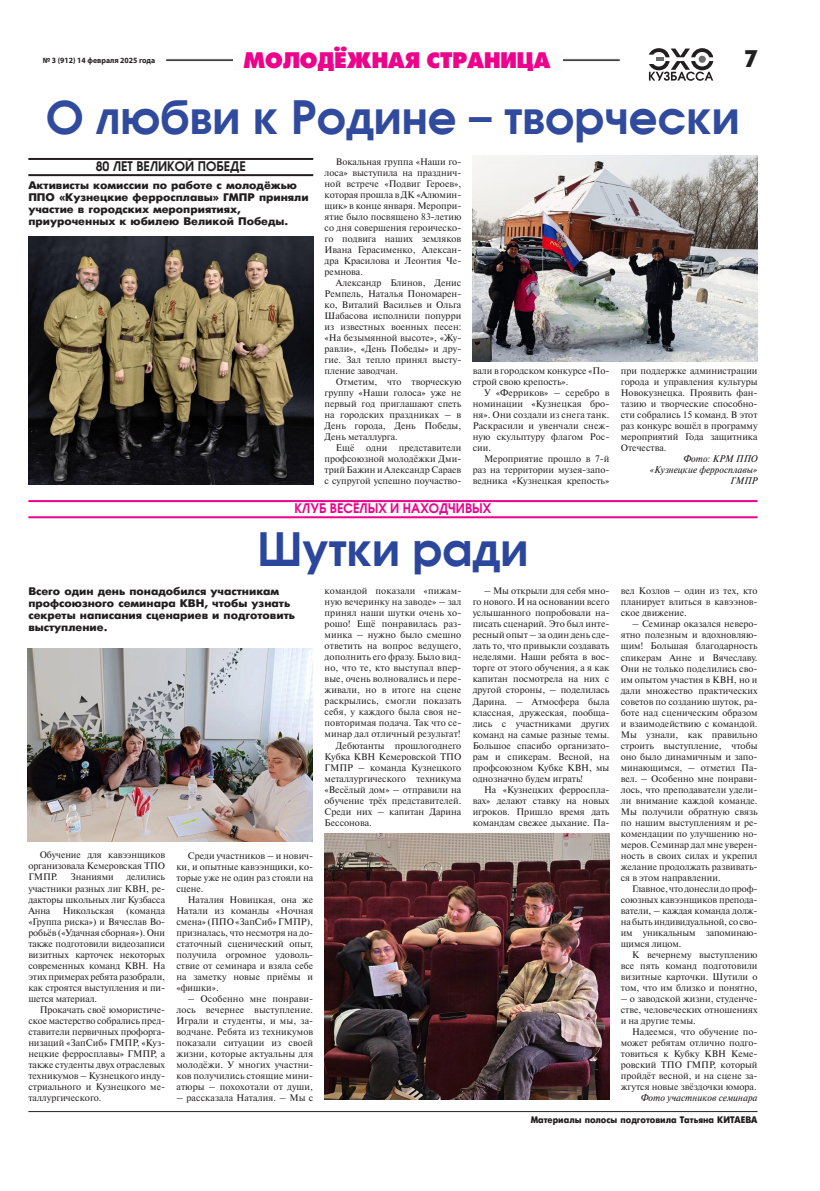
<style>
.page{position:relative;width:820px;height:1191px;background:#fff}
.page>*{position:absolute;margin:0;border:0;box-sizing:border-box;transform-origin:0 0}
.t1{font:700 45px "Avangard TM";color:#304a9e}
.t2{font:700 45px "Avangard TM";color:#2a469d}
.t3{font:24px "Futura Press Press";color:#ed028c}
.t4{font:700 24px "Futuris";color:#231f20;scale:.91 1}
.t5{font:700 13px "Avangard TM";color:#ed028c;scale:.95 1}
.t6{font:700 13px "Avangard TM";color:#231f20;scale:.95 1}
.t7{font:700 11px/12px "Futuris";color:#231f20}
.t8{font:italic 9.7px/11px "Newton C";color:#231f20;text-align:right}
.t9{font:9.5px/11px "Newton C";color:#231f20;text-align:justify}
.t10{font:700 9.5px "Futuris";color:#231f20;scale:.9 1}
.t11{font:700 8px "Myriad Pro";color:#231f20}
</style>
<div class="page">
<svg style="left:166px;top:58px;width:454px;height:4px"></svg>
<svg style="left:648px;top:48px;width:65px;height:33px"></svg>
<div style="left:698px;top:56px;width:7px;height:7px;background:#6c6d70;border-radius:50%"></div>
<svg style="left:234px;top:58px;width:328px;height:4px"></svg>
<hr style="left:28px;top:158px;width:285px;height:2px;background:#231f20">
<hr style="left:28px;top:174px;width:285px;height:2px;background:#231f20">
<img style="left:28px;top:237px;width:285px;height:247px">
<img style="left:472px;top:155px;width:285px;height:206px">
<hr style="left:28px;top:500px;width:729px;height:2px;background:#ed028c">
<hr style="left:28px;top:516px;width:729px;height:2px;background:#ed028c">
<img style="left:28px;top:648px;width:284px;height:193px">
<img style="left:324px;top:833px;width:285px;height:266px">
<hr style="left:28px;top:1111px;width:729px;height:1px;background:#231f20">
<p class="t11" style="left:43px;top:55px;width:114px">№ 3 (912) 14 февраля 2025 года</p>
<h2 class="t3" style="left:244px;top:46px;width:308px">МОЛОДЁЖНАЯ СТРАНИЦА</h2>
<h2 class="t4" style="left:744px;top:46px;width:16px">7</h2>
<h1 class="t1" style="left:46px;top:85px;width:694px">О любви к Родине – творчески</h1>
<h3 class="t6" style="left:96px;top:157px;width:159px">80 ЛЕТ ВЕЛИКОЙ ПОБЕДЕ</h3>
<p class="t7" style="left:28px;top:179px;width:282px">Активисты комиссии по работе с молодёжью ППО «Кузнецкие ферросплавы» ГМПР приняли участие в городских мероприятиях, приуроченных к юбилею Великой Победы.</p>
<p class="t9" style="left:324px;top:156px;width:138px;text-indent:11px">Вокальная группа «Наши го&shy;лоса» выступила на празднич&shy;ной встрече «Подвиг Героев», которая прошла в ДК «Алюмин&shy;щик» в конце января. Меропри&shy;ятие было посвящено 83-летию со дня совершения героическо&shy;го подвига наших земляков Ивана Герасименко, Алексан&shy;дра Красилова и Леонтия Че&shy;ремнова.</p>
<p class="t9" style="left:324px;top:277px;width:138px;text-indent:11px">Александр Блинов, Денис Ремпель, Наталья Пономарен&shy;ко, Виталий Васильев и Ольга Шабасова исполнили попурри из известных военных песен: «На безымянной высоте», «Жу&shy;равли», «День Победы» и дру&shy;гие. Зал тепло принял высту&shy;пление заводчан.</p>
<p class="t9" style="left:324px;top:376px;width:138px;text-indent:11px">Отметим, что творческую группу «Наши голоса» уже не первый год приглашают спеть на городских праздниках – в День города, День Победы, День металлурга.</p>
<p class="t9" style="left:324px;top:442px;width:138px;text-indent:11px">Ещё одни представители профсоюзной молодёжки Дми&shy;трий Бажин и Александр Сараев с супругой успешно поучаство-</p>
<p class="t9" style="left:472px;top:365px;width:138px">вали в городском конкурсе «По&shy;строй свою крепость».</p>
<p class="t9" style="left:472px;top:387px;width:138px;text-indent:11px">У «Ферриков» – серебро в номинации «Кузнецкая бро&shy;ня». Они создали из снега танк.<br>Раскрасили и увенчали снеж&shy;ную скульптуру флагом Рос&shy;сии.</p>
<p class="t9" style="left:472px;top:453px;width:138px;text-indent:11px">Мероприятие прошло в 7-й раз на территории музея-запо&shy;ведника «Кузнецкая крепость»</p>
<p class="t9" style="left:620px;top:365px;width:138px">при поддержке администрации города и управления культуры Новокузнецка. Проявить фан&shy;тазию и творческие способно&shy;сти собрались 15 команд. В этот раз конкурс вошёл в программу мероприятий Года защитника Отечества.</p>
<p class="t8" style="left:649px;top:453px;width:109px">Фото: КРМ ППО «Кузнецкие ферросплавы»<br>ГМПР</p>
<h3 class="t5" style="left:294px;top:499px;width:208px">КЛУБ ВЕСЁЛЫХ И НАХОДЧИВЫХ</h3>
<h1 class="t2" style="left:257px;top:517px;width:272px">Шутки ради</h1>
<p class="t7" style="left:28px;top:585px;width:268px">Всего один день понадобился участникам профсоюзного семинара КВН, чтобы узнать секреты написания сценариев и подготовить выступление.</p>
<p class="t9" style="left:28px;top:849px;width:138px;text-indent:11px">Обучение для кавээнщиков организовала Кемеровская ТПО ГМПР.</p>
<p class="t9" style="left:71px;top:871px;width:45px">Знаниями</p>
<p class="t9" style="left:28px;top:871px;width:138px;text-indent:98px">делились участники разных лиг КВН, ре&shy;дакторы школьных лиг Кузбасса Анна</p>
<p class="t9" style="left:28px;top:904px;width:138px;text-indent:98px">(команда «Группа риска») и Вячеслав Во&shy;робьёв («Удачная сборная»). Они также подготовили видеозаписи визитных карточек некоторых современных команд КВН. На этих примерах ребята разобрали, как строятся выступления и пи&shy;шется материал.</p>
<p class="t9" style="left:28px;top:1003px;width:138px;text-indent:11px">Прокачать своё юмористиче&shy;ское мастерство собрались пред&shy;ставители первичных профорга&shy;низаций «ЗапСиб» ГМПР, «Куз&shy;нецкие ферросплавы» ГМПР, а также студенты двух отраслевых техникумов – Кузнецкого инду&shy;стриального и Кузнецкого ме&shy;таллургического.</p>
<p class="t9" style="left:63px;top:904px;width:53px">Никольская</p>
<p class="t9" style="left:176px;top:849px;width:138px;text-indent:11px">Среди участников – и нович&shy;ки, и опытные кавээнщики, ко&shy;торые уже не один раз стояли на сцене.</p>
<p class="t9" style="left:176px;top:893px;width:138px;text-indent:11px">Наталия Новицкая, она же Натали из команды «Ночная смена» (ППО «ЗапСиб» ГМПР), призналась, что несмотря на до&shy;статочный сценический опыт, получила огромное удоволь&shy;ствие от семинара и взяла себе на заметку новые приёмы и «фишки».</p>
<p class="t9" style="left:176px;top:992px;width:138px;text-indent:11px">– Особенно мне понрави&shy;лось вечернее выступление.<br>Играли и студенты, и мы, за&shy;водчане. Ребята из техникумов показали ситуации из своей жизни, которые актуальны для молодёжи. У многих участни&shy;ков получились стоящие мини&shy;атюры – похохотали от души,</p>
<p class="t9" style="left:176px;top:1091px;width:138px">– рассказала Наталия. – Мы с</p>
<p class="t9" style="left:324px;top:585px;width:138px">командой показали «пижам-</p>
<p class="t9" style="left:324px;top:596px;width:138px">ную вечеринку на заводе» – зал</p>
<p class="t9" style="left:324px;top:607px;width:138px">принял наши шутки очень хо-</p>
<p class="t9" style="left:324px;top:618px;width:138px">рошо! Ещё понравилась раз-</p>
<p class="t9" style="left:324px;top:629px;width:138px">минка – нужно было смешно</p>
<p class="t9" style="left:324px;top:640px;width:138px">ответить на вопрос ведущего,</p>
<p class="t9" style="left:324px;top:651px;width:138px">дополнить его фразу. Было вид-</p>
<p class="t9" style="left:324px;top:662px;width:138px">но, что те, кто выступал впер-</p>
<p class="t9" style="left:324px;top:673px;width:138px">вые, очень волновались и пере-</p>
<p class="t9" style="left:324px;top:685px;width:138px">живали, но в итоге на сцене</p>
<p class="t9" style="left:324px;top:696px;width:138px">раскрылись, смогли показать</p>
<p class="t9" style="left:324px;top:707px;width:138px">себя, у каждого была своя не-</p>
<p class="t9" style="left:324px;top:718px;width:138px">повторимая подача. Так что се-</p>
<p class="t9" style="left:324px;top:729px;width:137px">минар дал отличный результат!</p>
<p class="t9" style="left:336px;top:740px;width:127px">Дебютанты прошлогоднего</p>
<p class="t9" style="left:324px;top:751px;width:138px">Кубка КВН Кемеровской ТПО</p>
<p class="t9" style="left:324px;top:762px;width:138px">ГМПР – команда Кузнецкого</p>
<p class="t9" style="left:324px;top:773px;width:138px">металлургического техникума</p>
<p class="t9" style="left:324px;top:784px;width:138px">«Весёлый дом» – отправили на</p>
<p class="t9" style="left:324px;top:795px;width:138px">обучение трёх представителей.</p>
<p class="t9" style="left:324px;top:806px;width:138px">Среди них – капитан Дарина</p>
<p class="t9" style="left:324px;top:817px;width:49px">Бессонова.</p>
<p class="t9" style="left:472px;top:586px;width:138px;text-indent:11px">– Мы открыли для себя мно&shy;го нового. И на основании всего услышанного попробовали на&shy;писать сценарий. Это был инте&shy;ресный опыт – за один день сде&shy;лать то, что привыкли создавать неделями. Наши ребята в вос&shy;торге от этого обучения, а я как капитан посмотрела на них с другой стороны, – поделилась Дарина. – Атмосфера была классная, дружеская, пообща&shy;лись с участниками других команд на самые разные темы.<br>Большое спасибо организато&shy;рам и спикерам. Весной, на профсоюзном Кубке КВН, мы однозначно будем играть!</p>
<p class="t9" style="left:472px;top:784px;width:138px;text-indent:11px">На «Кузнецких ферроспла&shy;вах» делают ставку на новых игроков. Пришло время дать командам свежее дыхание. Па-</p>
<p class="t9" style="left:620px;top:586px;width:138px">вел Козлов – один из тех, кто планирует влиться в кавээнов&shy;ское движение.</p>
<p class="t9" style="left:620px;top:619px;width:138px;text-indent:11px">– Семинар оказался неверо&shy;ятно полезным и вдохновляю&shy;щим! Большая благодарность спикерам Анне и Вячеславу.<br>Они не только поделились сво&shy;им опытом участия в КВН, но и дали множество практических советов по созданию шуток, ра&shy;боте над сценическим образом и взаимодействию с командой.<br>Мы узнали, как правильно строить выступление, чтобы оно было динамичным и запо&shy;минающимся, – отметил Па&shy;вел. – Особенно мне понрави&shy;лось, что преподаватели удели&shy;ли внимание каждой команде.<br>Мы получили обратную связь по нашим выступлениям и ре&shy;комендации по улучшению но&shy;меров. Семинар дал мне уверен&shy;ность в своих силах и укрепил желание продолжать развивать&shy;ся в этом направлении.</p>
<p class="t9" style="left:620px;top:883px;width:138px;text-indent:11px">Главное, что донесли до проф&shy;союзных кавээнщиков препода&shy;ватели, – каждая команда долж&shy;на быть индивидуальной, со сво&shy;им уникальным запоминаю&shy;щимся лицом.</p>
<p class="t9" style="left:620px;top:949px;width:138px;text-indent:11px">К вечернему выступлению все пять команд подготовили визитные карточки. Шутили о том, что им близко и понятно,</p>
<p class="t9" style="left:620px;top:993px;width:138px">– о заводской жизни, студенче&shy;стве, человеческих отношениях и на другие темы.</p>
<p class="t9" style="left:620px;top:1026px;width:138px;text-indent:11px">Надеемся, что обучение по&shy;может ребятам отлично подго&shy;товиться к Кубку КВН Кеме&shy;ровский ТПО ГМПР, который пройдёт весной, и на сцене за&shy;жгутся новые звёздочки юмора.</p>
<p class="t8" style="left:641px;top:1091px;width:118px">Фото участников семинара</p>
<p class="t10" style="left:530px;top:1114px;width:253px">Материалы полосы подготовила Татьяна КИТАЕВА</p>
</div>
